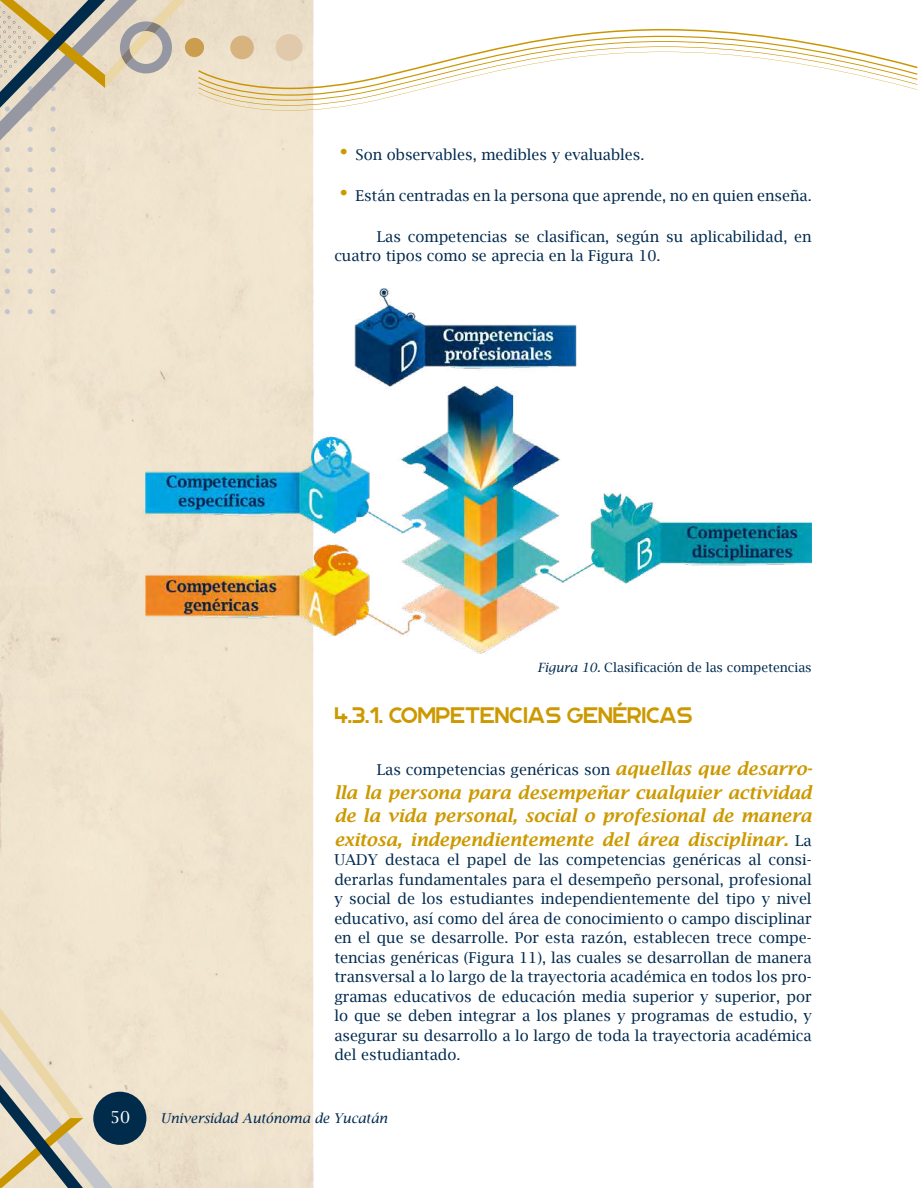
<style>
.page{position:relative;width:918px;height:1188px;background:#fff}
.page>*{position:absolute;margin:0;border:0;box-sizing:border-box;transform-origin:0 0}
.t1{font:300 22.5px "Portico";color:#cd9900}
.t2{font:italic 600 18px/23.4px "Lucida Bright";color:#cd9900;text-align:justify}
.t3{font:16.5px "Lucida Bright";color:#fff}
.t4{font:15px/19.5px "Lucida Bright";color:#002a4f}
.t5{font:italic 13.5px "Lucida Bright";color:#002a4f}
.t6{font:12.75px "Lucida Bright";color:#002a4f}
.s1{font-weight:600;font-size:30px;color:#cd9900}
.s2{font-style:italic}
.s3{font-weight:600;font-style:italic;font-size:18px;color:#cd9900}
.s4{font-weight:400;font-style:normal;font-size:15px;color:#002a4f}
</style>
<div class="page">
<div style="left:0;top:172px;width:313px;height:1016px;background:#f0e4cf"></div>
<svg style="left:0;top:980px;width:129px;height:208px;background:#dcd2be"></svg>
<div style="left:93px;top:1092px;width:53px;height:53px;background:#002b4b;border-radius:50%"></div>
<svg style="left:5px;top:187px;width:5px;height:6px"></svg>
<svg style="left:28px;top:187px;width:5px;height:6px"></svg>
<svg style="left:50px;top:187px;width:6px;height:6px"></svg>
<svg style="left:5px;top:208px;width:5px;height:5px"></svg>
<svg style="left:28px;top:208px;width:5px;height:5px"></svg>
<svg style="left:50px;top:208px;width:6px;height:5px"></svg>
<svg style="left:5px;top:228px;width:5px;height:5px"></svg>
<svg style="left:28px;top:228px;width:5px;height:5px"></svg>
<svg style="left:50px;top:228px;width:6px;height:5px"></svg>
<svg style="left:5px;top:248px;width:5px;height:5px"></svg>
<svg style="left:28px;top:248px;width:5px;height:5px"></svg>
<svg style="left:50px;top:248px;width:6px;height:5px"></svg>
<svg style="left:5px;top:269px;width:5px;height:5px"></svg>
<svg style="left:28px;top:269px;width:5px;height:5px"></svg>
<svg style="left:50px;top:269px;width:6px;height:5px"></svg>
<svg style="left:5px;top:289px;width:5px;height:5px"></svg>
<svg style="left:28px;top:289px;width:5px;height:5px"></svg>
<svg style="left:50px;top:289px;width:6px;height:5px"></svg>
<svg style="left:5px;top:309px;width:5px;height:5px"></svg>
<svg style="left:28px;top:309px;width:5px;height:5px"></svg>
<svg style="left:50px;top:309px;width:6px;height:5px"></svg>
<svg style="left:0;top:0;width:918px;height:172px"></svg>
<img style="left:146px;top:289px;width:666px;height:364px">
<p class="t4" style="left:334px;top:145px;width:312px"><span class="s1">•</span> Son observables, medibles y evaluables.</p>
<p class="t4" style="left:334px;top:186px;width:479px"><span class="s1">•</span> Están centradas en la persona que aprende, no en quien enseña.</p>
<p class="t4" style="left:334px;top:227px;width:479px;text-indent:43px">Las competencias se clasifican, según su aplicabilidad, en cuatro tipos como se aprecia en la Figura 10.</p>
<p class="t6" style="left:538px;top:660px;width:276px"><span class="s2">Figura 10.</span> Clasificación de las competencias</p>
<h1 class="t1" style="left:334px;top:701px;width:360px">4.3.1. COMPETENCIAS GENÉRICAS</h1>
<p class="t4" style="left:377px;top:760px;width:437px">Las competencias genéricas son <span class="s3">aquellas que desarro-</span></p>
<p class="t2" style="left:334px;top:781px;width:479px">lla la persona para desempeñar cualquier actividad de la vida personal, social o profesional de manera exitosa, independientemente del área disciplinar. <span class="s4">La</span></p>
<p class="t4" style="left:334px;top:850px;width:479px;text-align:justify">UADY destaca el papel de las competencias genéricas al consi&shy;derarlas fundamentales para el desempeño personal, profesional y social de los estudiantes independientemente del tipo y nivel educativo, así como del área de conocimiento o campo disciplinar en el que se desarrolle. Por esta razón, establecen trece compe&shy;tencias genéricas (Figura 11), las cuales se desarrollan de manera transversal a lo largo de la trayectoria académica en todos los pro&shy;gramas educativos de educación media superior y superior, por lo que se deben integrar a los planes y programas de estudio, y asegurar su desarrollo a lo largo de toda la trayectoria académica del estudiantado.</p>
<p class="t3" style="left:110px;top:1108px;width:22px">50</p>
<p class="t5" style="left:161px;top:1111px;width:228px">Universidad Autónoma de Yucatán</p>
</div>
